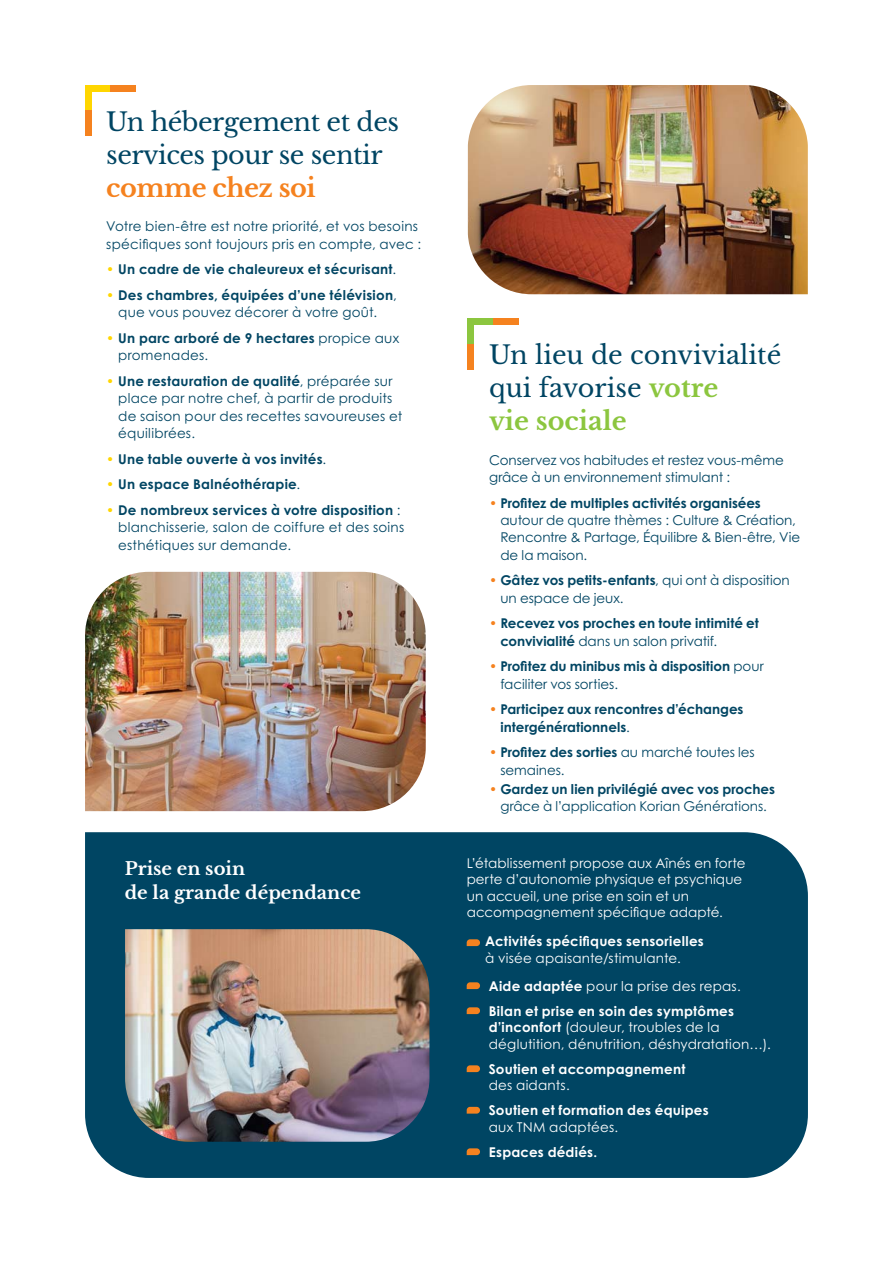
<style>
.page{position:relative;width:893px;height:1263px;background:#fff}
.page>*{position:absolute;margin:0;border:0;box-sizing:border-box;transform-origin:0 0}
.t1{font:25.5px/33px "Libre Baskerville";color:#004563}
.t2{font:25.5px/33px "Libre Baskerville";letter-spacing:-.02em;color:#004563}
.t3{font:700 25.5px "Libre Baskerville";letter-spacing:-.02em;color:#f5821f}
.t4{font:700 18px/24px "Libre Baskerville";color:#fff}
.t5{font:13.5px/17.2px "Century Gothic Std";letter-spacing:.005em;color:#004563}
.t6{font:700 13.5px/17.2px "Century Gothic Std";letter-spacing:.01em;color:#004563}
.t7{font:13.5px/16.5px "Century Gothic Std";letter-spacing:.01em;color:#fff}
.t8{font:700 13.5px "Century Gothic Std";letter-spacing:.02em;color:#fff}
.s1{font-weight:400;color:#ffd600}
.s2{font-weight:400}
.s3{color:#ffd600}
.s4{font-weight:700}
.s5{font-weight:700;color:#8cc63f}
.s6{color:#f5821f}
.s7{font-weight:400;color:#f5821f}
</style>
<div class="page">
<img style="left:468px;top:85px;width:340px;height:209px">
<div style="left:85px;top:85px;width:6px;height:26px;background:#ffd600"></div>
<div style="left:85px;top:110px;width:6px;height:26px;background:#f5821f"></div>
<div style="left:85px;top:85px;width:26px;height:6px;background:#ffd600"></div>
<div style="left:111px;top:85px;width:25px;height:6px;background:#f5821f"></div>
<div style="left:468px;top:319px;width:6px;height:25px;background:#8cc63f"></div>
<div style="left:468px;top:344px;width:6px;height:26px;background:#f5821f"></div>
<div style="left:468px;top:319px;width:25px;height:6px;background:#8cc63f"></div>
<div style="left:493px;top:319px;width:26px;height:6px;background:#f5821f"></div>
<img style="left:85px;top:572px;width:341px;height:239px">
<div style="left:85px;top:832px;width:723px;height:346px;background:#004563"></div>
<svg style="left:467px;top:939px;width:13px;height:7px"></svg>
<svg style="left:467px;top:982px;width:13px;height:7px"></svg>
<svg style="left:467px;top:1007px;width:13px;height:7px"></svg>
<svg style="left:467px;top:1065px;width:13px;height:7px"></svg>
<svg style="left:467px;top:1107px;width:13px;height:6px"></svg>
<svg style="left:467px;top:1148px;width:13px;height:7px"></svg>
<img style="left:125px;top:929px;width:304px;height:213px">
<h1 class="t2" style="left:106px;top:107px;width:294px">Un hébergement et des services pour se sentir</h1>
<h1 class="t3" style="left:106px;top:176px;width:211px">comme chez soi</h1>
<p class="t5" style="left:106px;top:219px;width:316px">Votre bien-être est notre priorité, et vos besoins spécifiques sont toujours pris en compte, avec :</p>
<p class="t6" style="left:106px;top:262px;width:291px"><span class="s1">•</span> Un cadre de vie chaleureux et sécurisant<span class="s2">.</span></p>
<p class="t6" style="left:106px;top:288px;width:292px;text-align:center"><span class="s1">•</span> Des chambres, équipées d’une télévision<span class="s2">, que vous pouvez décorer à votre goût.</span></p>
<p class="t6" style="left:118px;top:331px;width:283px;text-indent:-12px"><span class="s1">•</span> Un parc arboré de 9 hectares <span class="s2">propice aux promenades.</span></p>
<p class="t5" style="left:118px;top:374px;width:285px;text-indent:-12px"><span class="s3">•</span> <span class="s4">Une restauration de qualité</span>, préparée sur place par notre chef, à partir de produits de saison pour des recettes savoureuses et équilibrées.</p>
<p class="t6" style="left:106px;top:452px;width:222px"><span class="s1">•</span> Une table ouverte à vos invités<span class="s2">.</span></p>
<p class="t6" style="left:106px;top:477px;width:195px"><span class="s1">•</span> Un espace Balnéothérapie<span class="s2">.</span></p>
<p class="t5" style="left:118px;top:503px;width:288px;text-indent:-12px"><span class="s3">•</span> <span class="s4">De nombreux services à votre disposition</span> : blanchisserie, salon de coiffure et des soins esthétiques sur demande.</p>
<h2 class="t4" style="left:125px;top:857px;width:238px">Prise en soin<br>de la grande dépendance</h2>
<h1 class="t1" style="left:489px;top:341px;width:294px">Un lieu de convivialité qui favorise <span class="s5">votre<br>vie sociale</span></h1>
<p class="t5" style="left:489px;top:453px;width:296px">Conservez vos habitudes et restez vous-même grâce à un environnement stimulant :</p>
<p class="t5" style="left:500px;top:496px;width:301px;text-indent:-11px"><span class="s6">•</span> <span class="s4">Profitez de multiples activités organisées </span>autour de quatre thèmes : Culture &amp; Création, Rencontre &amp; Partage, Équilibre &amp; Bien-être, Vie de la maison.</p>
<p class="t5" style="left:500px;top:573px;width:291px;text-indent:-11px"><span class="s6">•</span> <span class="s4">Gâtez vos petits-enfants</span>, qui ont à disposition un espace de jeux.</p>
<p class="t6" style="left:500px;top:616px;width:260px;text-indent:-11px"><span class="s7">•</span> Recevez vos proches en toute intimité et convivialité <span class="s2">dans un salon privatif.</span></p>
<p class="t6" style="left:500px;top:659px;width:265px;text-indent:-11px"><span class="s7">•</span> Profitez du minibus mis à disposition <span class="s2">pour faciliter vos sorties.</span></p>
<p class="t6" style="left:500px;top:702px;width:245px;text-indent:-11px"><span class="s7">•</span> Participez aux rencontres d’échanges intergénérationnels<span class="s2">.</span></p>
<p class="t5" style="left:500px;top:745px;width:256px;text-indent:-11px"><span class="s6">•</span> <span class="s4">Profitez des sorties</span> au marché toutes les semaines.</p>
<p class="t5" style="left:489px;top:782px;width:287px;text-align:center"><span class="s6">•</span> <span class="s4">Gardez un lien privilégié avec vos proches </span>grâce à l’application Korian Générations.</p>
<p class="t7" style="left:467px;top:856px;width:280px">L’établissement propose aux Aînés en forte perte d’autonomie physique et psychique un accueil, une prise en soin et un accompagnement spécifique adapté.</p>
<p class="t8" style="left:485px;top:936px;width:220px">Activités spécifiques sensorielles</p>
<p class="t7" style="left:485px;top:945px;width:257px;line-height:28px">à visée apaisante/stimulante.<br><span class="s4">Aide adaptée</span> pour la prise des repas.</p>
<p class="t7" style="left:489px;top:1004px;width:284px"><span class="s4">Bilan et prise en soin des symptômes d’inconfort</span> (douleur, troubles de la déglutition, dénutrition, déshydratation…).</p>
<p class="t8" style="left:489px;top:1064px;width:198px">Soutien et accompagnement</p>
<p class="t7" style="left:489px;top:1079px;width:83px">des aidants.</p>
<p class="t8" style="left:489px;top:1105px;width:221px">Soutien et formation des équipes</p>
<p class="t7" style="left:489px;top:1120px;width:131px">aux TNM adaptées.</p>
<p class="t8" style="left:489px;top:1147px;width:110px">Espaces dédiés.</p>
</div>
